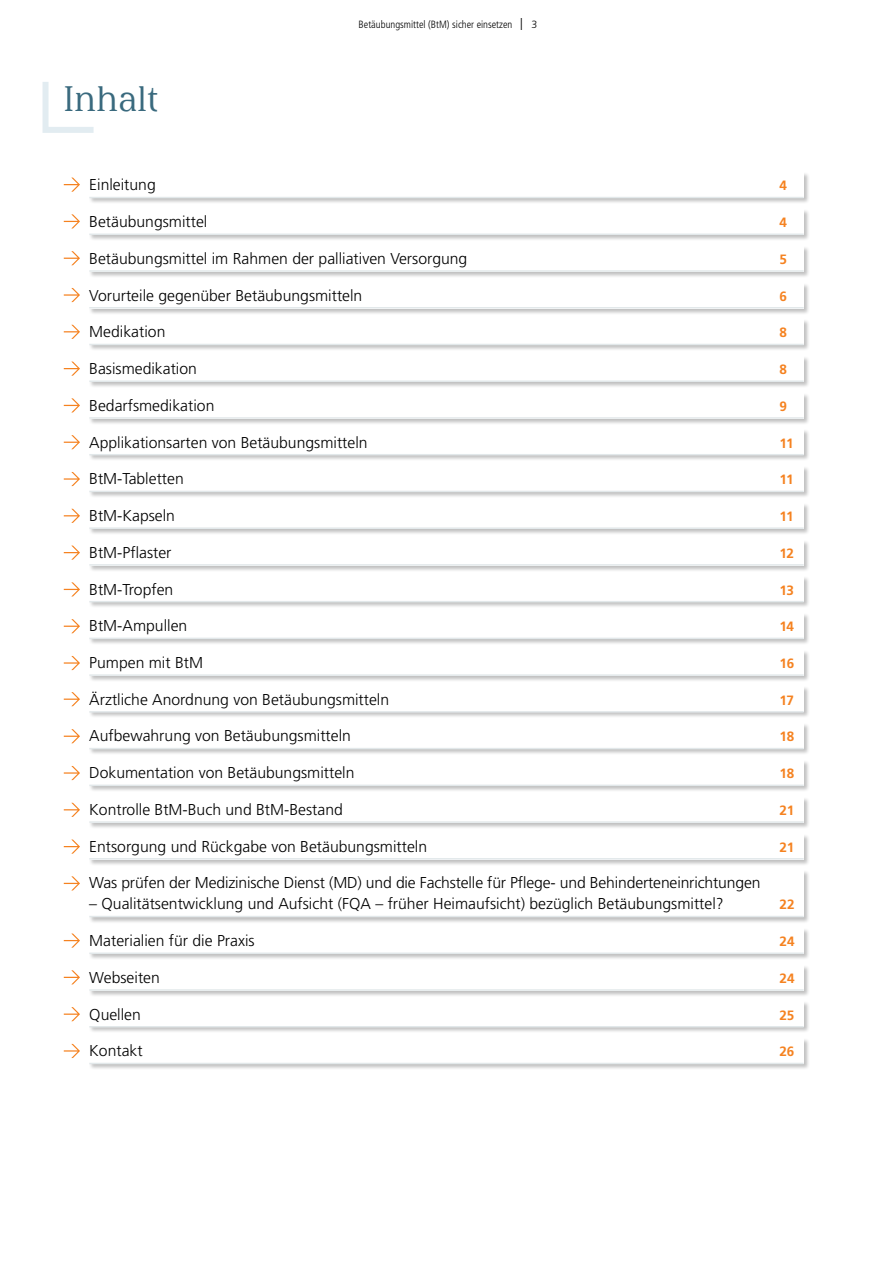
<style>
.page{position:relative;width:893px;height:1263px;background:#fff}
.page>*{position:absolute;margin:0;border:0;box-sizing:border-box;transform-origin:0 0}
.t1{font:36px "Liebling Roman";letter-spacing:.01em;color:#3a6a7e}
.t2{font:300 15.75px "Frutiger LT Pro";color:#000}
.t3{font:700 13.5px "Frutiger LT Pro";letter-spacing:-.015em;color:#f58220}
.t4{font:300 condensed 10.5px "Frutiger LT Pro";color:#000}
.s1{font-stretch:normal;font-size:12px}
.s2{font-stretch:normal}
</style>
<div class="page">
<div style="left:89px;top:209px;width:721px;height:32px;background:#000;opacity:.25"></div>
<div style="left:89px;top:209px;width:715px;height:26px;background:#fff"></div>
<svg style="left:64px;top:214px;width:16px;height:14px"></svg>
<div style="left:89px;top:282px;width:721px;height:32px;background:#000;opacity:.25"></div>
<div style="left:89px;top:283px;width:715px;height:25px;background:#fff"></div>
<svg style="left:64px;top:288px;width:16px;height:14px"></svg>
<div style="left:89px;top:246px;width:721px;height:32px;background:#000;opacity:.25"></div>
<div style="left:89px;top:246px;width:715px;height:26px;background:#fff"></div>
<svg style="left:64px;top:251px;width:16px;height:14px"></svg>
<div style="left:89px;top:319px;width:721px;height:32px;background:#000;opacity:.25"></div>
<div style="left:89px;top:319px;width:715px;height:26px;background:#fff"></div>
<svg style="left:64px;top:325px;width:16px;height:14px"></svg>
<div style="left:89px;top:392px;width:721px;height:33px;background:#000;opacity:.25"></div>
<div style="left:89px;top:393px;width:715px;height:25px;background:#fff"></div>
<svg style="left:64px;top:398px;width:16px;height:14px"></svg>
<div style="left:89px;top:539px;width:721px;height:32px;background:#000;opacity:.25"></div>
<div style="left:89px;top:540px;width:715px;height:25px;background:#fff"></div>
<svg style="left:64px;top:545px;width:16px;height:15px"></svg>
<div style="left:89px;top:356px;width:721px;height:32px;background:#000;opacity:.25"></div>
<div style="left:89px;top:356px;width:715px;height:26px;background:#fff"></div>
<svg style="left:64px;top:362px;width:16px;height:14px"></svg>
<div style="left:89px;top:429px;width:721px;height:32px;background:#000;opacity:.25"></div>
<div style="left:89px;top:430px;width:715px;height:25px;background:#fff"></div>
<svg style="left:64px;top:435px;width:16px;height:14px"></svg>
<div style="left:89px;top:576px;width:721px;height:32px;background:#000;opacity:.25"></div>
<div style="left:89px;top:576px;width:715px;height:26px;background:#fff"></div>
<svg style="left:64px;top:582px;width:16px;height:14px"></svg>
<div style="left:89px;top:723px;width:721px;height:32px;background:#000;opacity:.25"></div>
<div style="left:89px;top:724px;width:715px;height:25px;background:#fff"></div>
<svg style="left:64px;top:729px;width:16px;height:14px"></svg>
<div style="left:89px;top:833px;width:721px;height:32px;background:#000;opacity:.25"></div>
<div style="left:89px;top:834px;width:715px;height:25px;background:#fff"></div>
<svg style="left:64px;top:839px;width:16px;height:15px"></svg>
<div style="left:89px;top:466px;width:721px;height:32px;background:#000;opacity:.25"></div>
<div style="left:89px;top:466px;width:715px;height:26px;background:#fff"></div>
<svg style="left:64px;top:472px;width:16px;height:14px"></svg>
<div style="left:89px;top:686px;width:721px;height:32px;background:#000;opacity:.25"></div>
<div style="left:89px;top:687px;width:715px;height:25px;background:#fff"></div>
<svg style="left:64px;top:692px;width:16px;height:14px"></svg>
<div style="left:89px;top:613px;width:721px;height:32px;background:#000;opacity:.25"></div>
<div style="left:89px;top:613px;width:715px;height:26px;background:#fff"></div>
<svg style="left:64px;top:619px;width:16px;height:14px"></svg>
<div style="left:89px;top:760px;width:721px;height:32px;background:#000;opacity:.25"></div>
<div style="left:89px;top:760px;width:715px;height:26px;background:#fff"></div>
<svg style="left:64px;top:766px;width:16px;height:14px"></svg>
<div style="left:89px;top:502px;width:721px;height:33px;background:#000;opacity:.25"></div>
<div style="left:89px;top:503px;width:715px;height:26px;background:#fff"></div>
<svg style="left:64px;top:509px;width:16px;height:14px"></svg>
<div style="left:89px;top:649px;width:721px;height:33px;background:#000;opacity:.25"></div>
<div style="left:89px;top:650px;width:715px;height:25px;background:#fff"></div>
<svg style="left:64px;top:656px;width:16px;height:14px"></svg>
<div style="left:89px;top:796px;width:721px;height:33px;background:#000;opacity:.25"></div>
<div style="left:89px;top:797px;width:715px;height:25px;background:#fff"></div>
<svg style="left:64px;top:803px;width:16px;height:14px"></svg>
<div style="left:89px;top:964px;width:721px;height:33px;background:#000;opacity:.25"></div>
<div style="left:89px;top:965px;width:715px;height:25px;background:#fff"></div>
<svg style="left:64px;top:970px;width:16px;height:14px"></svg>
<div style="left:89px;top:1001px;width:721px;height:32px;background:#000;opacity:.25"></div>
<div style="left:89px;top:1002px;width:715px;height:25px;background:#fff"></div>
<svg style="left:64px;top:1007px;width:16px;height:14px"></svg>
<div style="left:89px;top:928px;width:721px;height:32px;background:#000;opacity:.25"></div>
<div style="left:89px;top:928px;width:715px;height:26px;background:#fff"></div>
<svg style="left:64px;top:933px;width:16px;height:15px"></svg>
<div style="left:89px;top:870px;width:721px;height:54px;background:#000;opacity:.25"></div>
<div style="left:89px;top:870px;width:715px;height:47px;background:#fff"></div>
<svg style="left:64px;top:876px;width:16px;height:14px"></svg>
<div style="left:89px;top:1038px;width:721px;height:32px;background:#000;opacity:.25"></div>
<div style="left:89px;top:1038px;width:715px;height:26px;background:#fff"></div>
<svg style="left:64px;top:1044px;width:16px;height:14px"></svg>
<div style="left:89px;top:172px;width:721px;height:32px;background:#000;opacity:.25"></div>
<div style="left:89px;top:173px;width:715px;height:25px;background:#fff"></div>
<svg style="left:64px;top:178px;width:16px;height:14px"></svg>
<hr style="left:89px;top:197px;width:715px;height:1px;background:#e2e8ea">
<hr style="left:89px;top:234px;width:715px;height:1px;background:#e2e8ea">
<hr style="left:89px;top:270px;width:715px;height:2px;background:#e2e8ea">
<hr style="left:89px;top:307px;width:715px;height:1px;background:#e2e8ea">
<hr style="left:89px;top:344px;width:715px;height:1px;background:#e2e8ea">
<hr style="left:89px;top:380px;width:715px;height:2px;background:#e2e8ea">
<hr style="left:89px;top:417px;width:715px;height:2px;background:#e2e8ea">
<hr style="left:89px;top:454px;width:715px;height:1px;background:#e2e8ea">
<hr style="left:89px;top:491px;width:715px;height:1px;background:#e2e8ea">
<hr style="left:89px;top:527px;width:715px;height:2px;background:#e2e8ea">
<hr style="left:89px;top:564px;width:715px;height:2px;background:#e2e8ea">
<hr style="left:89px;top:601px;width:715px;height:1px;background:#e2e8ea">
<hr style="left:89px;top:638px;width:715px;height:1px;background:#e2e8ea">
<hr style="left:89px;top:674px;width:715px;height:2px;background:#e2e8ea">
<hr style="left:89px;top:711px;width:715px;height:2px;background:#e2e8ea">
<hr style="left:89px;top:748px;width:715px;height:1px;background:#e2e8ea">
<hr style="left:89px;top:784px;width:715px;height:2px;background:#e2e8ea">
<hr style="left:89px;top:821px;width:715px;height:2px;background:#e2e8ea">
<hr style="left:89px;top:858px;width:715px;height:1px;background:#e2e8ea">
<hr style="left:89px;top:916px;width:715px;height:1px;background:#e2e8ea">
<hr style="left:89px;top:952px;width:715px;height:2px;background:#e2e8ea">
<hr style="left:89px;top:989px;width:715px;height:2px;background:#e2e8ea">
<hr style="left:89px;top:1026px;width:715px;height:1px;background:#e2e8ea">
<hr style="left:89px;top:1063px;width:715px;height:1px;background:#e2e8ea">
<svg style="left:42px;top:82px;width:52px;height:51px"></svg>
<h1 class="t1" style="left:64px;top:81px;width:96px">Inhalt</h1>
<p class="t4" style="left:359px;top:18px;width:180px">Betäubungsmittel (BtM) sicher einsetzen <span class="s1">|</span> <span class="s2">3</span></p>
<p class="t2" style="left:89px;top:176px;width:68px">Einleitung</p>
<p class="t3" style="left:779px;top:178px;width:9px">4</p>
<p class="t2" style="left:89px;top:212px;width:120px">Betäubungsmittel</p>
<p class="t3" style="left:779px;top:214px;width:9px">4</p>
<p class="t2" style="left:89px;top:249px;width:380px">Betäubungsmittel im Rahmen der palliativen Versorgung</p>
<p class="t3" style="left:779px;top:251px;width:9px">5</p>
<p class="t2" style="left:89px;top:286px;width:275px">Vorurteile gegenüber Betäubungsmitteln</p>
<p class="t3" style="left:779px;top:288px;width:9px">6</p>
<p class="t2" style="left:89px;top:323px;width:78px">Medikation</p>
<p class="t3" style="left:779px;top:325px;width:9px">8</p>
<p class="t2" style="left:89px;top:359px;width:109px">Basismedikation</p>
<p class="t3" style="left:779px;top:361px;width:9px">8</p>
<p class="t2" style="left:89px;top:396px;width:127px">Bedarfsmedikation</p>
<p class="t3" style="left:779px;top:398px;width:9px">9</p>
<p class="t2" style="left:89px;top:433px;width:280px">Applikationsarten von Betäubungsmitteln</p>
<p class="t3" style="left:779px;top:435px;width:16px">11</p>
<p class="t2" style="left:89px;top:470px;width:96px">BtM-Tabletten</p>
<p class="t3" style="left:779px;top:472px;width:16px">11</p>
<p class="t2" style="left:89px;top:506px;width:87px">BtM-Kapseln</p>
<p class="t3" style="left:779px;top:508px;width:16px">11</p>
<p class="t2" style="left:89px;top:543px;width:84px">BtM-Pflaster</p>
<p class="t3" style="left:779px;top:545px;width:16px">12</p>
<p class="t2" style="left:89px;top:580px;width:86px">BtM-Tropfen</p>
<p class="t3" style="left:779px;top:582px;width:16px">13</p>
<p class="t2" style="left:89px;top:617px;width:100px">BtM-Ampullen</p>
<p class="t3" style="left:779px;top:618px;width:16px">14</p>
<p class="t2" style="left:89px;top:653px;width:115px">Pumpen mit BtM</p>
<p class="t3" style="left:779px;top:655px;width:16px">16</p>
<p class="t2" style="left:89px;top:690px;width:301px">Ärztliche Anordnung von Betäubungsmitteln</p>
<p class="t3" style="left:779px;top:692px;width:16px">17</p>
<p class="t2" style="left:89px;top:727px;width:263px">Aufbewahrung von Betäubungsmitteln</p>
<p class="t3" style="left:779px;top:729px;width:16px">18</p>
<p class="t2" style="left:89px;top:763px;width:267px">Dokumentation von Betäubungsmitteln</p>
<p class="t3" style="left:779px;top:765px;width:16px">18</p>
<p class="t2" style="left:89px;top:800px;width:255px">Kontrolle BtM-Buch und BtM-Bestand</p>
<p class="t3" style="left:779px;top:802px;width:16px">21</p>
<p class="t2" style="left:89px;top:837px;width:339px">Entsorgung und Rückgabe von Betäubungsmitteln</p>
<p class="t3" style="left:779px;top:839px;width:16px">21</p>
<p class="t2" style="left:89px;top:874px;width:673px">Was prüfen der Medizinische Dienst (MD) und die Fachstelle für Pflege- und Behinderteneinrichtungen</p>
<p class="t2" style="left:89px;top:895px;width:636px">– Qualitätsentwicklung und Aufsicht (FQA – früher Heimaufsicht) bezüglich Betäubungsmittel?</p>
<p class="t3" style="left:779px;top:897px;width:17px">22</p>
<p class="t2" style="left:89px;top:931px;width:167px">Materialien für die Praxis</p>
<p class="t3" style="left:779px;top:933px;width:17px">24</p>
<p class="t2" style="left:89px;top:968px;width:72px">Webseiten</p>
<p class="t3" style="left:779px;top:970px;width:17px">24</p>
<p class="t2" style="left:89px;top:1005px;width:53px">Quellen</p>
<p class="t3" style="left:779px;top:1007px;width:17px">25</p>
<p class="t2" style="left:89px;top:1042px;width:55px">Kontakt</p>
<p class="t3" style="left:779px;top:1044px;width:17px">26</p>
</div>
